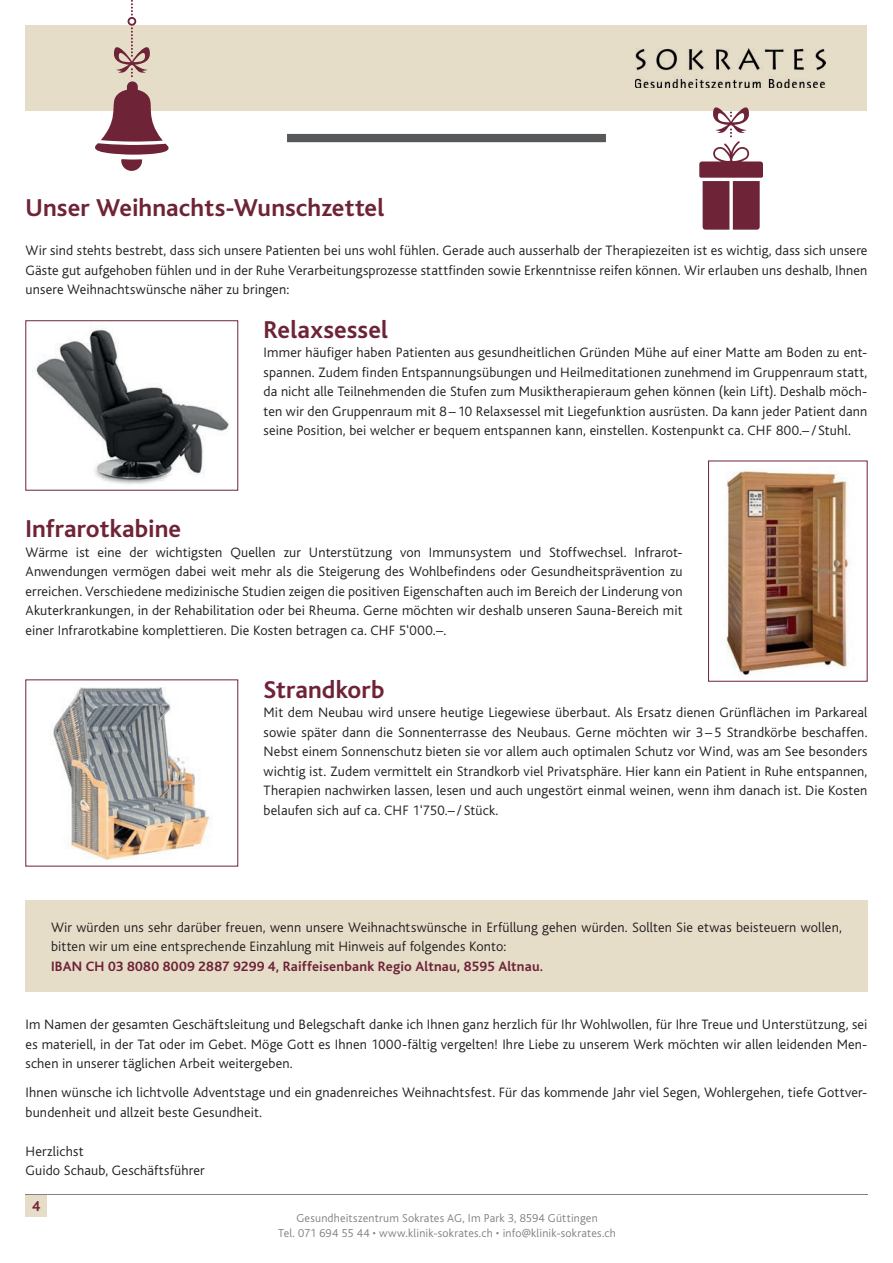
<style>
.page{position:relative;width:893px;height:1263px;background:#fff}
.page>*{position:absolute;margin:0;border:0;box-sizing:border-box;transform-origin:0 0}
.t1{font:700 25.5px "Bliss";letter-spacing:.005em;color:#6e2337}
.t2{font:700 15px "Bliss";color:#762332}
.t3{font:300 14.25px/19.5px "Bliss";letter-spacing:.01em;color:#231f20;text-align:justify}
.t4{font:700 14.25px "Bliss";letter-spacing:.015em;color:#6e2337}
.t5{font:300 12px/15px "Bliss";letter-spacing:.015em;color:#808285;text-align:center}
</style>
<div class="page">
<div style="left:25px;top:901px;width:842px;height:91px;background:#e6ddc9"></div>
<div style="left:287px;top:134px;width:319px;height:8px;background:#57585a"></div>
<div style="left:25px;top:26px;width:842px;height:85px;background:#e6ddc9"></div>
<div style="left:26px;top:1195px;width:21px;height:21px;background:#e6ddc9"></div>
<img style="left:35px;top:328px;width:194px;height:157px">
<img style="left:726px;top:471px;width:125px;height:205px">
<img style="left:53px;top:687px;width:157px;height:172px">
<hr style="left:25px;top:1194px;width:842px;height:1px;background:#808285">
<svg style="left:95px;top:0;width:74px;height:171px"></svg>
<svg style="left:635px;top:48px;width:191px;height:182px"></svg>
<h1 class="t1" style="left:26px;top:195px;width:360px">Unser Weihnachts-Wunschzettel</h1>
<p class="t3" style="left:26px;top:241px;width:843px">Wir sind stehts bestrebt, dass sich unsere Patienten bei uns wohl fühlen. Gerade auch ausserhalb der Therapiezeiten ist es wichtig, dass sich unsere Gäste gut aufgehoben fühlen und in der Ruhe Verarbeitungsprozesse stattfinden sowie Erkenntnisse reifen können. Wir erlauben uns deshalb, Ihnen unsere Weihnachtswünsche näher zu bringen:</p>
<h1 class="t1" style="left:264px;top:316px;width:126px">Relaxsessel</h1>
<p class="t3" style="left:264px;top:343px;width:605px">Immer häufiger haben Patienten aus gesundheitlichen Gründen Mühe auf einer Matte am Boden zu ent&shy;spannen. Zudem finden Entspannungsübungen und Heilmeditationen zunehmend im Gruppenraum statt, da nicht alle Teilnehmenden die Stufen zum Musiktherapieraum gehen können (kein Lift). Deshalb möch&shy;ten wir den Gruppenraum mit 8 – 10 Relaxsessel mit Liegefunktion ausrüsten. Da kann jeder Patient dann seine Position, bei welcher er bequem entspannen kann, einstellen. Kostenpunkt ca. CHF 800.– / Stuhl.</p>
<h1 class="t1" style="left:26px;top:516px;width:157px">Infrarotkabine</h1>
<p class="t3" style="left:26px;top:542px;width:659px">Wärme ist eine der wichtigsten Quellen zur Unterstützung von Immunsystem und Stoffwechsel. Infrarot-Anwendungen vermögen dabei weit mehr als die Steigerung des Wohlbefindens oder Gesundheitsprävention zu erreichen. Verschiedene medizinische Studien zeigen die positiven Eigenschaften auch im Bereich der Linderung von Akuterkrankungen, in der Rehabilitation oder bei Rheuma. Gerne möchten wir deshalb unseren Sauna-Bereich mit einer Infrarotkabine komplettieren. Die Kosten betragen ca. CHF 5‘000.–.</p>
<h1 class="t1" style="left:264px;top:676px;width:122px">Strandkorb</h1>
<p class="t3" style="left:264px;top:703px;width:605px">Mit dem Neubau wird unsere heutige Liegewiese überbaut. Als Ersatz dienen Grünflächen im Parkareal sowie später dann die Sonnenterrasse des Neubaus. Gerne möchten wir 3 – 5 Strandkörbe beschaffen.<br>Nebst einem Sonnenschutz bieten sie vor allem auch optimalen Schutz vor Wind, was am See besonders wichtig ist. Zudem vermittelt ein Strandkorb viel Privatsphäre. Hier kann ein Patient in Ruhe entspannen, Therapien nachwirken lassen, lesen und auch ungestört einmal weinen, wenn ihm danach ist. Die Kosten belaufen sich auf ca. CHF 1‘750.– / Stück.</p>
<p class="t3" style="left:51px;top:917px;width:792px">Wir würden uns sehr darüber freuen, wenn unsere Weihnachtswünsche in Erfüllung gehen würden. Sollten Sie etwas beisteuern wollen, bitten wir um eine entsprechende Einzahlung mit Hinweis auf folgendes Konto:</p>
<p class="t4" style="left:51px;top:959px;width:494px">IBAN CH 03 8080 8009 2887 9299 4, Raiffeisenbank Regio Altnau, 8595 Altnau.</p>
<p class="t3" style="left:26px;top:1015px;width:843px">Im Namen der gesamten Geschäftsleitung und Belegschaft danke ich Ihnen ganz herzlich für Ihr Wohlwollen, für Ihre Treue und Unterstützung, sei es materiell, in der Tat oder im Gebet. Möge Gott es Ihnen 1000-fältig vergelten! Ihre Liebe zu unserem Werk möchten wir allen leidenden Men&shy;schen in unserer täglichen Arbeit weitergeben.</p>
<p class="t3" style="left:26px;top:1083px;width:843px">Ihnen wünsche ich lichtvolle Adventstage und ein gnadenreiches Weihnachtsfest. Für das kommende Jahr viel Segen, Wohlergehen, tiefe Gottver&shy;bundenheit und allzeit beste Gesundheit.</p>
<p class="t3" style="left:26px;top:1142px;width:181px">Herzlichst<br>Guido Schaub, Geschäftsführer</p>
<p class="t5" style="left:278px;top:1211px;width:339px">Gesundheitszentrum Sokrates AG, Im Park 3, 8594 Güttingen<br>Tel. 071 694 55 44 • www.klinik-sokrates.ch • info@klinik-sokrates.ch</p>
<p class="t2" style="left:32px;top:1198px;width:10px">4</p>
</div>
